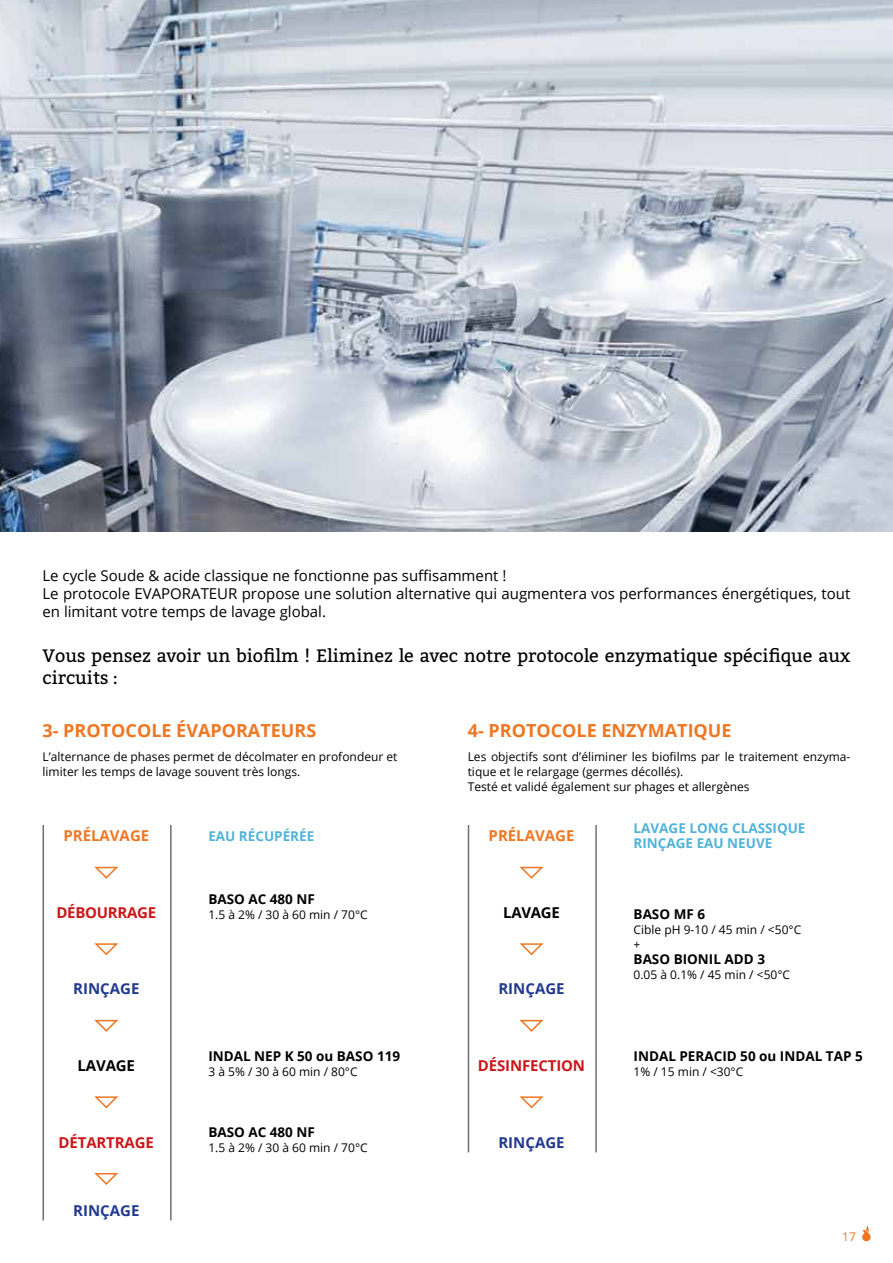
<style>
.page{position:relative;width:893px;height:1263px;background:#fff}
.page>*{position:absolute;margin:0;border:0;box-sizing:border-box;transform-origin:0 0}
.t1{font:18px/21.6px "Bitter";color:#000}
.t2{font:700 18px "Open Sans";color:#ee7723}
.t3{font:15px/18px "Open Sans";color:#000}
.t4{font:700 15px "Open Sans";letter-spacing:-.01em;color:#cd1719}
.t5{font:700 15px "Open Sans";color:#213a8f}
.t6{font:700 15px "Open Sans";color:#ee7723}
.t7{font:700 15px "Open Sans";letter-spacing:-.015em;color:#000}
.t8{font:700 13.5px "Open Sans";color:#000}
.t9{font:700 13.5px/15px "Open Sans";color:#50b3d8}
.t10{font:12px/15px "Open Sans";color:#000}
.t11{font:12px "Open Sans";color:#ee7723}
</style>
<div class="page">
<img style="left:0;top:0;width:893px;height:531px">
<svg style="left:94px;top:866px;width:25px;height:13px"></svg>
<svg style="left:94px;top:943px;width:25px;height:13px"></svg>
<svg style="left:94px;top:1019px;width:24px;height:13px"></svg>
<svg style="left:94px;top:1173px;width:24px;height:12px"></svg>
<svg style="left:94px;top:1096px;width:25px;height:13px"></svg>
<hr style="left:43px;top:825px;width:1px;height:395px;background:#706f6f">
<hr style="left:170px;top:825px;width:2px;height:395px;background:#706f6f">
<svg style="left:519px;top:866px;width:25px;height:13px"></svg>
<svg style="left:519px;top:943px;width:25px;height:13px"></svg>
<svg style="left:519px;top:1019px;width:25px;height:13px"></svg>
<svg style="left:519px;top:1096px;width:25px;height:13px"></svg>
<hr style="left:468px;top:825px;width:1px;height:327px;background:#706f6f">
<hr style="left:595px;top:825px;width:2px;height:327px;background:#706f6f">
<svg style="left:862px;top:1225px;width:9px;height:16px"></svg>
<p class="t3" style="left:43px;top:566px;width:809px">Le cycle Soude &amp; acide classique ne fonctionne pas suffisamment !<br>Le protocole EVAPORATEUR propose une solution alternative qui augmentera vos performances énergétiques, tout en limitant votre temps de lavage global.</p>
<h1 class="t1" style="left:43px;top:645px;width:809px">Vous pensez avoir un biofilm ! Eliminez le avec notre protocole enzymatique spécifique aux circuits :</h1>
<h1 class="t2" style="left:43px;top:717px;width:275px">3- PROTOCOLE ÉVAPORATEURS</h1>
<p class="t10" style="left:43px;top:748px;width:356px">L’alternance de phases permet de décolmater en profondeur et limiter les temps de lavage souvent très longs.</p>
<h1 class="t2" style="left:468px;top:717px;width:265px">4- PROTOCOLE ENZYMATIQUE</h1>
<p class="t10" style="left:468px;top:748px;width:384px">Les objectifs sont d’éliminer les biofilms par le traitement enzyma&shy;tique et le relargage (germes décollés).<br>Testé et validé également sur phages et allergènes</p>
<p class="t6" style="left:63px;top:825px;width:87px">PRÉLAVAGE</p>
<p class="t9" style="left:208px;top:828px;width:107px">EAU RÉCUPÉRÉE</p>
<p class="t6" style="left:489px;top:825px;width:87px">PRÉLAVAGE</p>
<p class="t9" style="left:634px;top:820px;width:173px">LAVAGE LONG CLASSIQUE<br>RINÇAGE EAU NEUVE</p>
<p class="t4" style="left:57px;top:902px;width:101px">DÉBOURRAGE</p>
<p class="t8" style="left:208px;top:890px;width:108px">BASO AC 480 NF</p>
<p class="t10" style="left:208px;top:907px;width:161px">1.5 à 2% / 30 à 60 min / 70°C</p>
<p class="t7" style="left:503px;top:902px;width:58px">LAVAGE</p>
<p class="t8" style="left:634px;top:905px;width:73px">BASO MF 6</p>
<p class="t10" style="left:634px;top:922px;width:169px">Cible pH 9-10 / 45 min / &lt;50°C +</p>
<p class="t8" style="left:634px;top:950px;width:133px">BASO BIONIL ADD 3</p>
<p class="t10" style="left:634px;top:967px;width:158px">0.05 à 0.1% / 45 min / &lt;50°C</p>
<p class="t5" style="left:73px;top:978px;width:68px">RINÇAGE</p>
<p class="t5" style="left:498px;top:978px;width:68px">RINÇAGE</p>
<p class="t7" style="left:78px;top:1055px;width:59px">LAVAGE</p>
<p class="t8" style="left:208px;top:1046px;width:193px">INDAL NEP K 50 ou BASO 119</p>
<p class="t10" style="left:208px;top:1063px;width:151px">3 à 5% / 30 à 60 min / 80°C</p>
<p class="t4" style="left:478px;top:1055px;width:109px">DÉSINFECTION</p>
<p class="t8" style="left:634px;top:1046px;width:231px">INDAL PERACID 50 ou INDAL TAP 5</p>
<p class="t10" style="left:634px;top:1063px;width:111px">1% / 15 min / &lt;30°C</p>
<p class="t4" style="left:59px;top:1131px;width:97px">DÉTARTRAGE</p>
<p class="t8" style="left:208px;top:1123px;width:108px">BASO AC 480 NF</p>
<p class="t10" style="left:208px;top:1140px;width:161px">1.5 à 2% / 30 à 60 min / 70°C</p>
<p class="t5" style="left:498px;top:1131px;width:68px">RINÇAGE</p>
<p class="t5" style="left:73px;top:1199px;width:68px">RINÇAGE</p>
<p class="t11" style="left:842px;top:1229px;width:15px">17</p>
</div>
